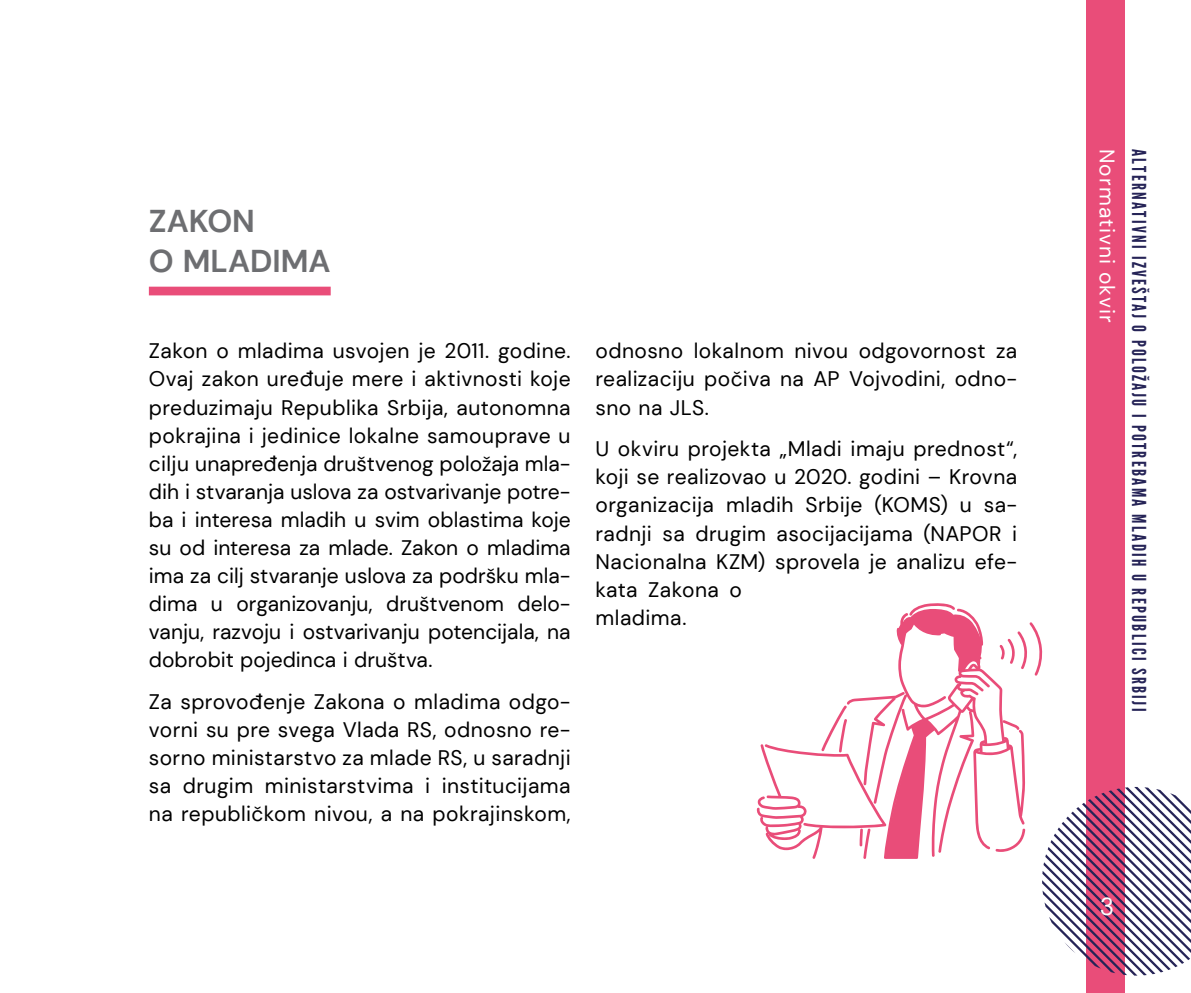
<style>
.page{position:relative;width:1191px;height:993px;background:#fff}
.page>*{position:absolute;margin:0;border:0;box-sizing:border-box;transform-origin:0 0}
.Naslov{font:700 31.5px/39.4px "DM Sans";color:#6d6e71}
.t1{font:24.5px "DM Sans";color:#fff}
.Body_text{font:21px/28px "DM Sans";letter-spacing:.02em;color:#000;text-align:justify}
.t2{font:21px "DM Sans";letter-spacing:.05em;color:#fff}
.t3{font:19.25px "League Gothic";letter-spacing:.12em;color:#262457}
</style>
<div class="page">
<div style="left:1086px;top:0;width:38px;height:992px;background:#e94d79"></div>
<div style="left:149px;top:286px;width:182px;height:9px;background:#e94d79"></div>
<svg style="left:756px;top:602px;width:435px;height:373px"></svg>
<p class="Naslov" style="left:149px;top:201px;width:183px">ZAKON<br>O MLADIMA</p>
<p class="Body_text" style="left:149px;top:337px;width:423px">Zakon o mladima usvojen je 2011. godine.<br>Ovaj zakon uređuje mere i aktivnosti koje preduzimaju Republika Srbija, autonomna pokrajina i jedinice lokalne samouprave u cilju unapređenja društvenog položaja mla&shy;dih i stvaranja uslova za ostvarivanje potre&shy;ba i interesa mladih u svim oblastima koje su od interesa za mlade. Zakon o mladima ima za cilj stvaranje uslova za podršku mla&shy;dima u organizovanju, društvenom delo&shy;vanju, razvoju i ostvarivanju potencijala, na dobrobit pojedinca i društva.</p>
<p class="Body_text" style="left:149px;top:687px;width:423px">Za sprovođenje Zakona o mladima odgo&shy;vorni su pre svega Vlada RS, odnosno re&shy;sorno ministarstvo za mlade RS, u saradnji sa drugim ministarstvima i institucijama na republičkom nivou, a na pokrajinskom,</p>
<p class="Body_text" style="left:595px;top:337px;width:423px">odnosno lokalnom nivou odgovornost za realizaciju počiva na AP Vojvodini, odno&shy;sno na JLS.</p>
<p class="Body_text" style="left:595px;top:435px;width:423px;text-align:left">U okviru projekta „Mladi imaju prednost“, koji se realizovao u 2020. godini – Krovna organizacija mladih Srbije (KOMS) u sa&shy;radnji sa drugim asocijacijama (NAPOR i<br>Nacionalna KZM) sprovela je analizu efe&shy;kata Zakona o<br>mladima.</p>
<p class="t2" style="left:1120px;top:149px;width:175px;rotate:90deg">Normativni okvir</p>
<p class="t3" style="left:1150px;top:149px;width:563px;rotate:90deg">ALTERNATIVNI IZVEŠTAJ O POLOŽAJU I POTREBAMA MLADIH U REPUBLICI SRBIJI</p>
<p class="t1" style="left:1100px;top:890px;width:16px">3</p>
</div>
